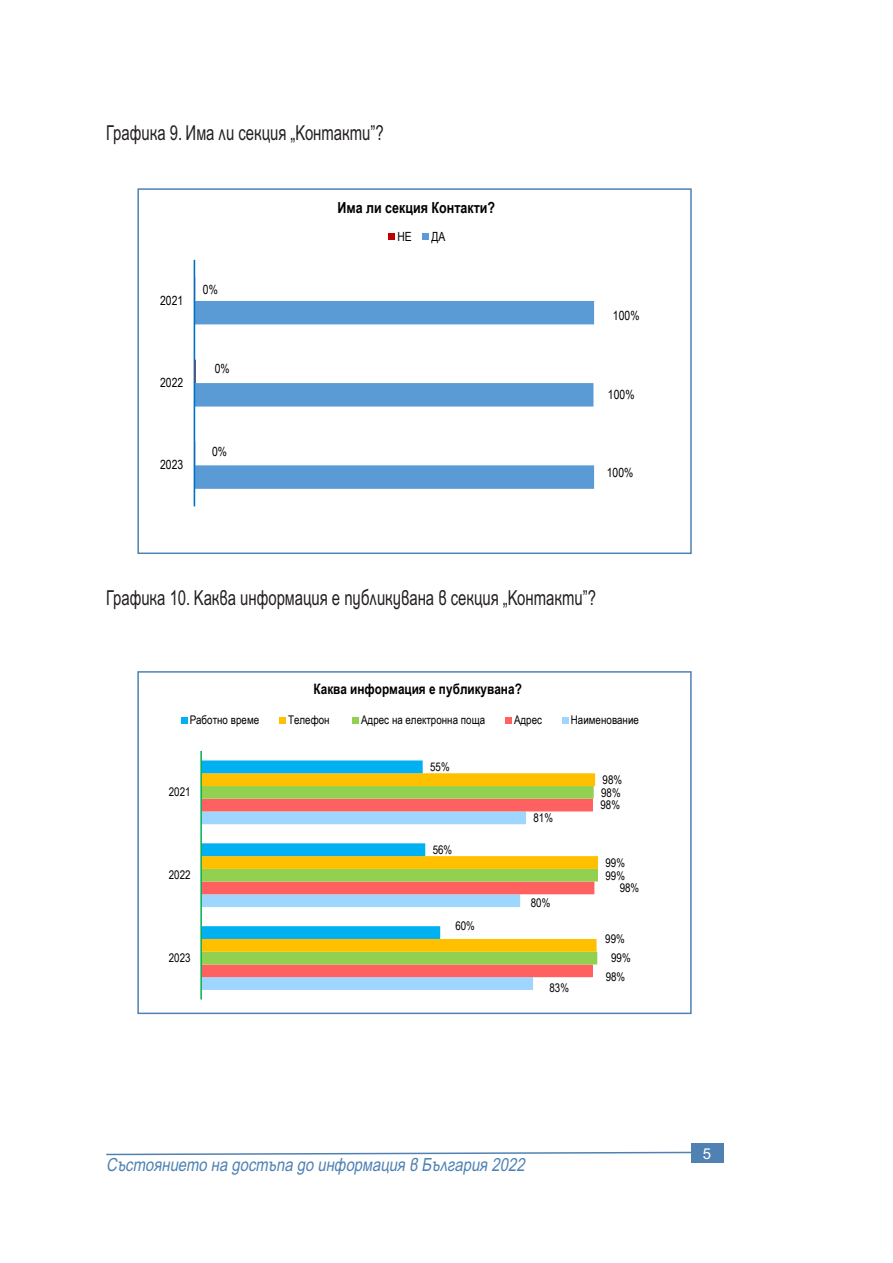
<style>
.page{position:relative;width:893px;height:1263px;background:#fff}
.page>*{position:absolute;margin:0;border:0;box-sizing:border-box;transform-origin:0 0}
.body{font:20.7px "SP Ariel";color:#231f20;scale:.72 1}
.t1{font:italic 18.15px "SP Ariel";color:#4f81b3;scale:.82 1}
.t2{font:700 15.3px "Arial Narrow";color:#000}
.t3{font:15px "SP Ariel";color:#fff}
.t4{font:700 14.4px "Arial Narrow";color:#000}
.t5{font:12.6px "Arial Narrow";color:#000}
.t6{font:11.85px "Arial Narrow";color:#000}
</style>
<div class="page">
<svg style="left:106px;top:1151px;width:618px;height:5px"></svg>
<div style="left:691px;top:1143px;width:32px;height:20px;background:#4f81b3"></div>
<svg style="left:195px;top:301px;width:399px;height:188px"></svg>
<hr style="left:194px;top:360px;width:2px;height:23px;background:#c00000">
<hr style="left:194px;top:260px;width:1px;height:246px;background:#0070c0">
<div style="left:388px;top:233px;width:7px;height:7px;background:#c00000"></div>
<div style="left:422px;top:233px;width:7px;height:7px;background:#5b9bd5"></div>
<div style="left:137px;top:188px;width:555px;height:366px;border:2px solid #4f81b3"></div>
<svg style="left:202px;top:977px;width:331px;height:13px;background:#a1d4fc"></svg>
<svg style="left:202px;top:964px;width:392px;height:13px;background:#fa6863"></svg>
<div style="left:202px;top:952px;width:396px;height:12px;background:#92d050"></div>
<svg style="left:202px;top:773px;width:396px;height:179px"></svg>
<svg style="left:202px;top:760px;width:238px;height:179px"></svg>
<hr style="left:200px;top:751px;width:2px;height:248px;background:#00b050">
<svg style="left:181px;top:717px;width:6px;height:6px"></svg>
<svg style="left:279px;top:717px;width:6px;height:6px"></svg>
<div style="left:352px;top:717px;width:7px;height:6px;background:#92d050"></div>
<svg style="left:505px;top:717px;width:6px;height:6px"></svg>
<svg style="left:562px;top:717px;width:6px;height:6px"></svg>
<div style="left:137px;top:671px;width:555px;height:343px;border:2px solid #4f81b3"></div>
<p class="body" style="left:106px;top:121px;width:387px">Графика 9. Има ли секция „Контакти“?</p>
<p class="t5" style="left:160px;top:291px;width:25px">2021</p>
<p class="t5" style="left:203px;top:280px;width:17px">0%</p>
<p class="t5" style="left:160px;top:373px;width:25px">2022</p>
<p class="t5" style="left:215px;top:359px;width:17px">0%</p>
<p class="t5" style="left:160px;top:456px;width:25px">2023</p>
<p class="t5" style="left:212px;top:443px;width:17px">0%</p>
<p class="t2" style="left:337px;top:196px;width:159px">Има ли секция Контакти?</p>
<p class="t5" style="left:397px;top:227px;width:16px">НЕ</p>
<p class="t5" style="left:432px;top:227px;width:15px">ДА</p>
<p class="t5" style="left:613px;top:306px;width:28px">100%</p>
<p class="t5" style="left:608px;top:386px;width:28px">100%</p>
<p class="t5" style="left:607px;top:463px;width:28px">100%</p>
<p class="body" style="left:106px;top:586px;width:682px">Графика 10. Каква информация е публикувана в секция „Контакти“?</p>
<p class="t4" style="left:314px;top:678px;width:210px">Каква информация е публикувана?</p>
<p class="t6" style="left:190px;top:711px;width:71px">Работно време</p>
<p class="t6" style="left:288px;top:711px;width:43px">Телефон</p>
<p class="t6" style="left:361px;top:711px;width:126px">Адрес на електронна поща</p>
<p class="t6" style="left:514px;top:711px;width:30px">Адрес</p>
<p class="t6" style="left:571px;top:711px;width:70px">Наименование</p>
<p class="t6" style="left:430px;top:758px;width:21px">55%</p>
<p class="t6" style="left:603px;top:771px;width:21px">98%</p>
<p class="t6" style="left:169px;top:783px;width:23px">2021</p>
<p class="t6" style="left:601px;top:784px;width:21px">98%</p>
<p class="t6" style="left:600px;top:796px;width:21px">98%</p>
<p class="t6" style="left:533px;top:809px;width:21px">81%</p>
<p class="t6" style="left:433px;top:841px;width:21px">56%</p>
<p class="t6" style="left:605px;top:854px;width:21px">99%</p>
<p class="t6" style="left:169px;top:866px;width:23px">2022</p>
<p class="t6" style="left:605px;top:867px;width:21px">99%</p>
<p class="t6" style="left:620px;top:879px;width:21px">98%</p>
<p class="t6" style="left:531px;top:894px;width:21px">80%</p>
<p class="t6" style="left:455px;top:917px;width:21px">60%</p>
<p class="t6" style="left:605px;top:930px;width:21px">99%</p>
<p class="t6" style="left:169px;top:949px;width:23px">2023</p>
<p class="t6" style="left:611px;top:949px;width:21px">99%</p>
<p class="t6" style="left:549px;top:979px;width:21px">83%</p>
<p class="t6" style="left:606px;top:968px;width:21px">98%</p>
<h2 class="t1" style="left:106px;top:1155px;width:512px">Състоянието на достъпа до информация в България 2022</h2>
<p class="t3" style="left:703px;top:1146px;width:10px">5</p>
</div>
